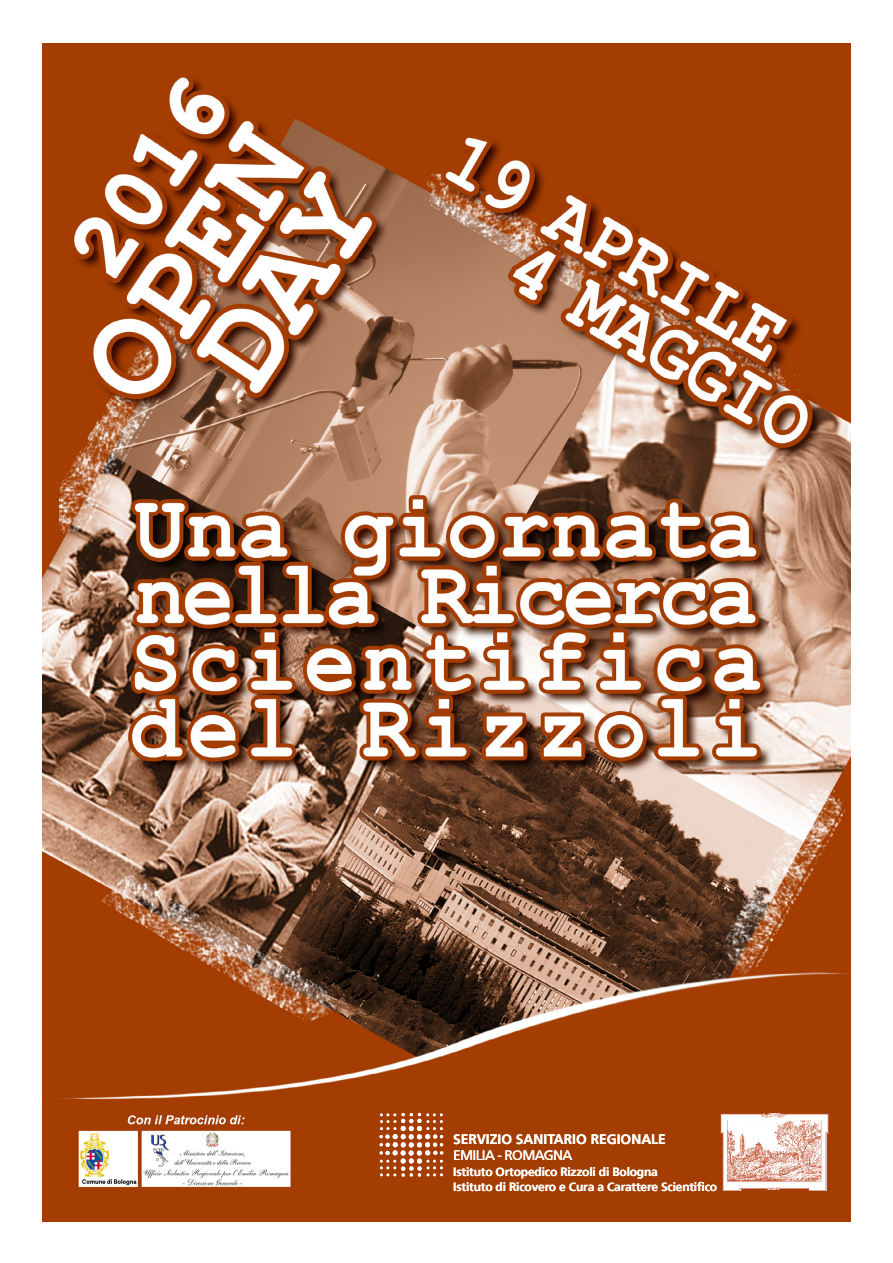
<style>
.page{position:relative;width:893px;height:1263px;background:#fff}
.page>*{position:absolute;margin:0;border:0;box-sizing:border-box;transform-origin:0 0}
.t1{font:700 13.8px "Frutiger 65";color:#fff}
.t2{font:13.8px "Frutiger 55 Roman";letter-spacing:-.05em;color:#fff}
.t3{font:700 12px/15px "Frutiger 65";letter-spacing:-.015em;color:#fff}
</style>
<div class="page">
<img style="left:43px;top:44px;width:807px;height:1177px">
<img style="left:721px;top:1113px;width:108px;height:78px">
<svg style="left:379px;top:1113px;width:64px;height:64px"></svg>
<p class="t1" style="left:453px;top:1131px;width:214px">SERVIZIO SANITARIO REGIONALE</p>
<p class="t2" style="left:453px;top:1147px;width:121px">EMILIA - ROMAGNA</p>
<p class="t3" style="left:453px;top:1164px;width:265px">Istituto Ortopedico Rizzoli di Bologna<br>Istituto di Ricovero e Cura a Carattere Scientifico</p>
</div>
